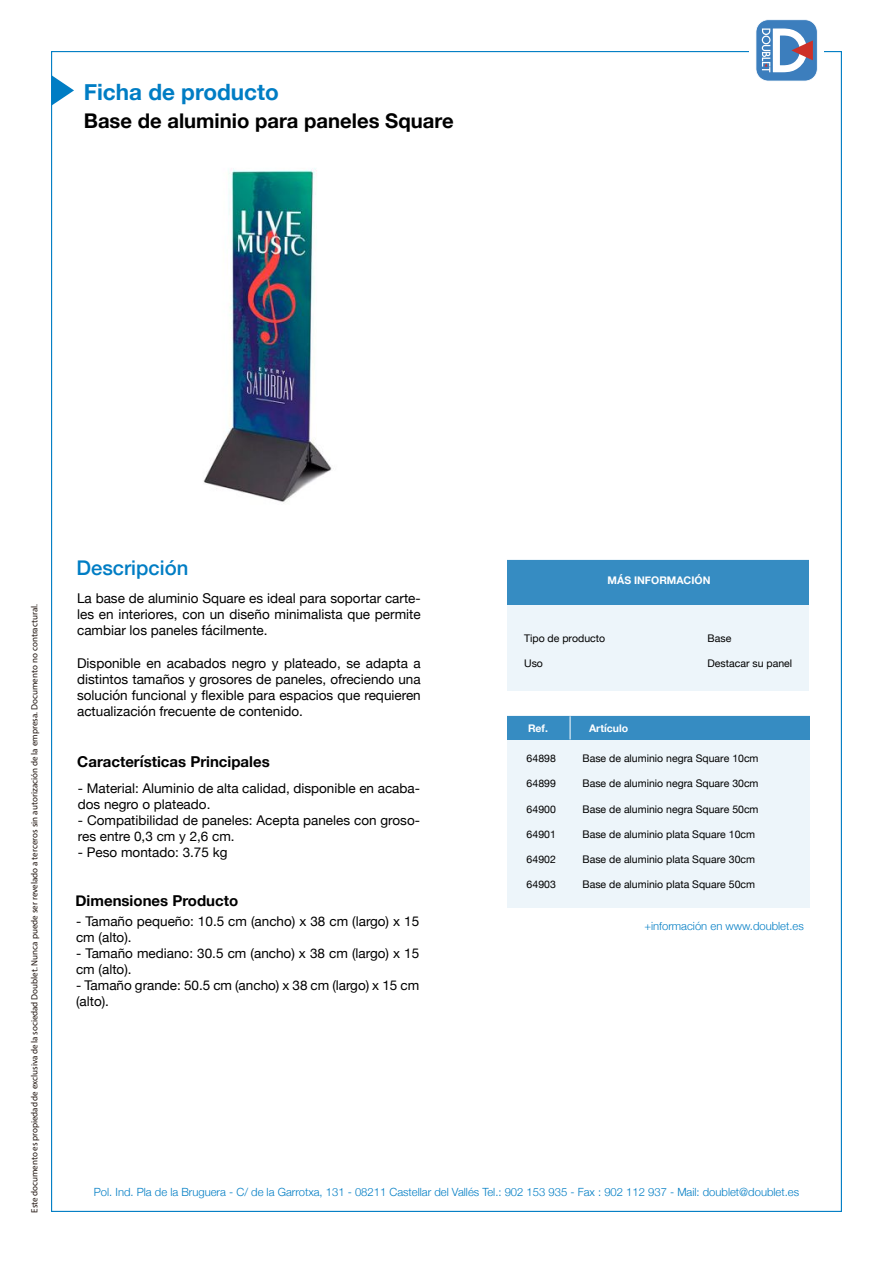
<style>
.page{position:relative;width:893px;height:1263px;background:#fff}
.page>*{position:absolute;margin:0;border:0;box-sizing:border-box;transform-origin:0 0}
.t1{font:700 22.5px "Helvetica Neue";color:#007dc4}
.t2{font:700 20.25px "Helvetica Neue";color:#000}
.t3{font:500 20.25px "Helvetica Neue";color:#007dc4}
.t4{font:700 15px "Helvetica Neue";color:#000}
.t5{font:13.5px/16.2px "Helvetica Neue";color:#000;text-align:justify}
.t6{font:13.35px/16px "Helvetica Neue";color:#000}
.t7{font:300 11.25px "Helvetica Neue";color:#007dc4}
.t8{font:10.5px "Helvetica Neue";color:#000}
.t9{font:700 10.5px "Helvetica Neue";color:#fff}
.t10{font:9px "Myriad Pro";color:#1e120d}
</style>
<div class="page">
<svg style="left:51px;top:75px;width:23px;height:31px"></svg>
<div style="left:508px;top:560px;width:301px;height:131px;background:#edf5fa"></div>
<div style="left:508px;top:560px;width:301px;height:44px;background:#368cc2"></div>
<div style="left:507px;top:715px;width:302px;height:193px;background:#edf5fa"></div>
<div style="left:508px;top:716px;width:302px;height:23px;background:#368cc2"></div>
<svg style="left:570px;top:716px;width:1px;height:23px"></svg>
<svg style="left:756px;top:19px;width:62px;height:62px"></svg>
<img style="left:203px;top:168px;width:129px;height:335px">
<h1 class="t1" style="left:84px;top:75px;width:197px">Ficha de producto</h1>
<h2 class="t2" style="left:84px;top:105px;width:372px">Base de aluminio para paneles Square</h2>
<p class="t10" style="left:29px;top:1213px;width:610px;rotate:-90deg">Este documento es propiedad de exclusiva de la sociedad Doublet. Nunca puede ser revelado a terceros sin autorización de la empresa. Documento no contractural.</p>
<h2 class="t3" style="left:77px;top:551px;width:113px">Descripción</h2>
<p class="t5" style="left:77px;top:591px;width:345px">La base de aluminio Square es ideal para soportar carte&shy;les en interiores, con un diseño minimalista que permite cambiar los paneles fácilmente.</p>
<p class="t5" style="left:77px;top:655px;width:345px">Disponible en acabados negro y plateado, se adapta a distintos tamaños y grosores de paneles, ofreciendo una solución funcional y flexible para espacios que requieren actualización frecuente de contenido.</p>
<p class="t4" style="left:77px;top:750px;width:194px">Características Principales</p>
<p class="t6" style="left:78px;top:781px;width:344px">- Material: Aluminio de alta calidad, disponible en acaba&shy;dos negro o plateado.</p>
<p class="t6" style="left:78px;top:813px;width:344px">- Compatibilidad de paneles: Acepta paneles con groso&shy;res entre 0,3 cm y 2,6 cm.</p>
<p class="t6" style="left:78px;top:845px;width:151px">- Peso montado: 3.75 kg</p>
<p class="t4" style="left:76px;top:889px;width:164px">Dimensiones Producto</p>
<p class="t6" style="left:76px;top:913px;width:345px">- Tamaño pequeño: 10.5 cm (ancho) x 38 cm (largo) x 15 cm (alto).</p>
<p class="t6" style="left:76px;top:946px;width:345px">- Tamaño mediano: 30.5 cm (ancho) x 38 cm (largo) x 15 cm (alto).</p>
<p class="t6" style="left:76px;top:978px;width:345px">- Tamaño grande: 50.5 cm (ancho) x 38 cm (largo) x 15 cm (alto).</p>
<p class="t9" style="left:608px;top:572px;width:104px">MÁS INFORMACIÓN</p>
<p class="t8" style="left:524px;top:630px;width:83px">Tipo de producto</p>
<p class="t8" style="left:524px;top:656px;width:20px">Uso</p>
<p class="t9" style="left:528px;top:719px;width:22px">Ref.</p>
<p class="t9" style="left:589px;top:719px;width:41px">Artículo</p>
<p class="t8" style="left:708px;top:630px;width:25px">Base</p>
<p class="t8" style="left:708px;top:656px;width:86px">Destacar su panel</p>
<p class="t8" style="left:527px;top:751px;width:31px">64898</p>
<p class="t8" style="left:527px;top:776px;width:31px">64899</p>
<p class="t8" style="left:527px;top:801px;width:31px">64900</p>
<p class="t8" style="left:527px;top:826px;width:31px">64901</p>
<p class="t8" style="left:527px;top:852px;width:31px">64902</p>
<p class="t8" style="left:527px;top:877px;width:31px">64903</p>
<p class="t8" style="left:583px;top:751px;width:178px">Base de aluminio negra Square 10cm</p>
<p class="t8" style="left:583px;top:776px;width:178px">Base de aluminio negra Square 30cm</p>
<p class="t8" style="left:583px;top:801px;width:178px">Base de aluminio negra Square 50cm</p>
<p class="t8" style="left:583px;top:826px;width:174px">Base de aluminio plata Square 10cm</p>
<p class="t8" style="left:583px;top:852px;width:174px">Base de aluminio plata Square 30cm</p>
<p class="t8" style="left:583px;top:877px;width:174px">Base de aluminio plata Square 50cm</p>
<p class="t7" style="left:644px;top:917px;width:161px">+información en www.doublet.es</p>
<p class="t7" style="left:94px;top:1183px;width:707px">Pol. Ind. Pla de la Bruguera - C/ de la Garrotxa, 131 - 08211 Castellar del Vallés Tel.: 902 153 935 - Fax : 902 112 937 - Mail: doublet@doublet.es</p>
</div>
